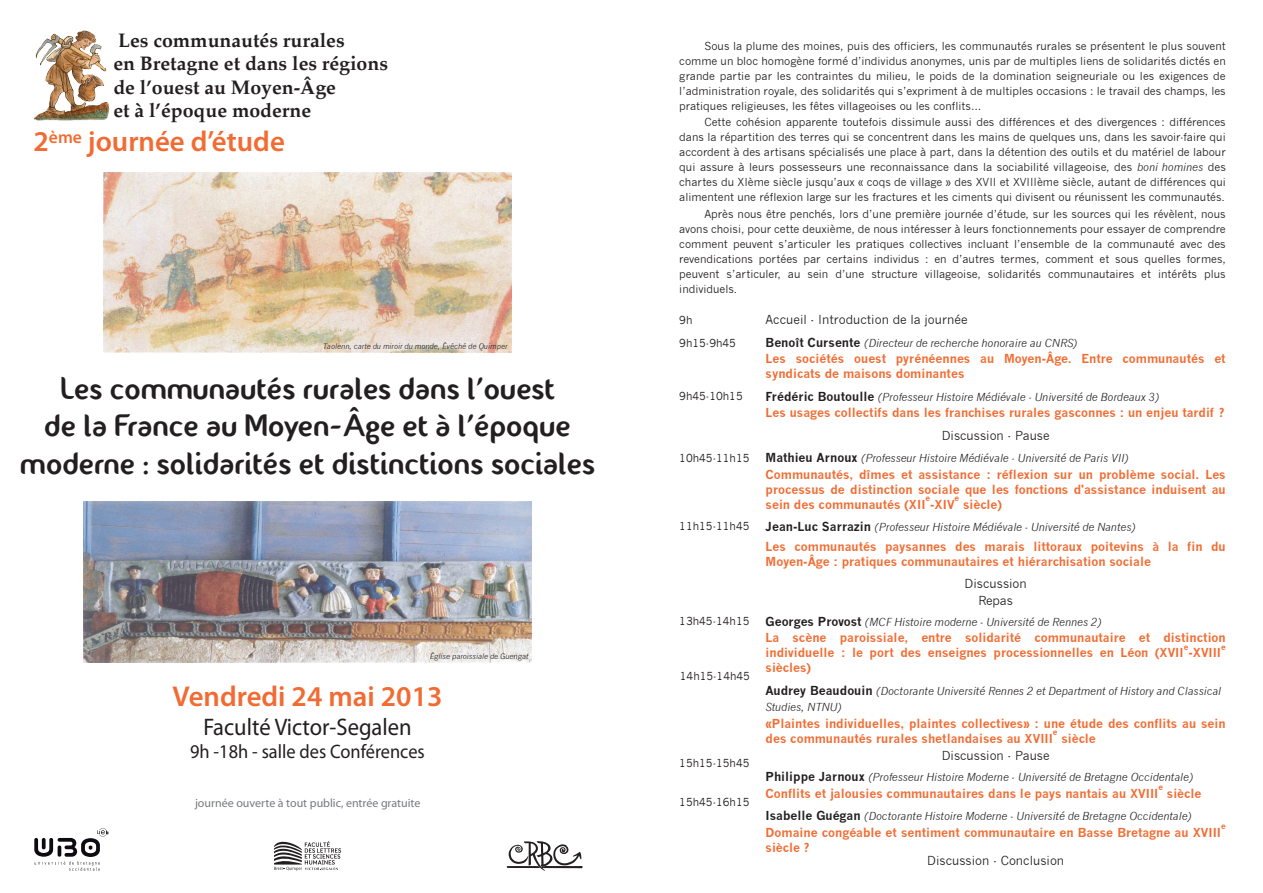
<style>
.page{position:relative;width:1263px;height:893px;background:#fff}
.page>*{position:absolute;margin:0;border:0;box-sizing:border-box;transform-origin:0 0}
.t1{font:31.5px/37.5px "Fontastique Fontastique";color:#231f20;text-align:center}
.t2{font:600 28.8px "Myriad Pro";color:#f16b32}
.t3{font:24px "Myriad Pro";color:#231f20;scale:.94 1}
.t4{font:700 19.5px/23.4px "Palatino";color:#231f20}
.t5{font:19.5px "Myriad Pro";color:#231f20;scale:.94 1}
.t6{font:700 12.15px/15px "News Gothic";color:#f26c32}
.t7{font:12.15px/16.2px "News Gothic";color:#231f20;text-align:center}
.t8{font:12px "Myriad Pro";color:#787a7d}
.t9{font:10.8px/15px "News Gothic";color:#231f20;text-align:justify}
.t10{font:italic 10.8px/16.5px "News Gothic";color:#231f20}
.t11{font:700 8.1px "News Gothic";color:#f26c32}
.t12{font:italic 7.5px "News Gothic";color:#231f20}
.s1{font-style:italic}
.s2{font-weight:700;font-style:normal;font-size:12.15px}
</style>
<div class="page">
<svg style="left:34px;top:828px;width:74px;height:43px"></svg>
<svg style="left:274px;top:841px;width:67px;height:30px"></svg>
<svg style="left:507px;top:841px;width:76px;height:30px"></svg>
<img style="left:33px;top:30px;width:76px;height:90px">
<img style="left:103px;top:172px;width:409px;height:181px">
<img style="left:84px;top:502px;width:447px;height:160px">
<h3 class="t4" style="left:113px;top:28px;width:276px">Les communautés rurales<br>en Bretagne et dans les régions de l’ouest au Moyen-Âge<br>et à l’époque moderne</h3>
<h2 class="t2" style="left:33px;top:123px;width:253px">2<sup>ème</sup> journée d’étude</h2>
<p class="t12" style="left:323px;top:342px;width:186px">Taolenn, carte du miroir du monde, Évêché de Quimper</p>
<h1 class="t1" style="left:20px;top:370px;width:577px">Les communautés rurales dans l’ouest<br>de la France au Moyen-Âge et à l’époque moderne : solidarités et distinctions sociales</h1>
<p class="t12" style="left:430px;top:652px;width:100px">Église paroissiale de Guengat</p>
<h2 class="t2" style="left:172px;top:678px;width:272px">Vendredi 24 mai 2013</h2>
<h3 class="t3" style="left:203px;top:712px;width:223px">Faculté Victor-Segalen</h3>
<h3 class="t5" style="left:190px;top:739px;width:251px">9h -18h - salle des Conférences</h3>
<p class="t8" style="left:195px;top:795px;width:227px">journée ouverte à tout public, entrée gratuite</p>
<p class="t9" style="left:679px;top:38px;width:548px;text-indent:25px">Sous la plume des moines, puis des officiers, les communautés rurales se présentent le plus souvent comme un bloc homogène formé d’individus anonymes, unis par de multiples liens de solidarités dictés en grande partie par les contraintes du milieu, le poids de la domination seigneuriale ou les exigences de l’administration royale, des solidarités qui s’expriment à de multiples occasions : le travail des champs, les pratiques religieuses, les fêtes villageoises ou les conflits…</p>
<p class="t9" style="left:679px;top:115px;width:548px;text-indent:25px">Cette cohésion apparente toutefois dissimule aussi des différences et des divergences : différences dans la répartition des terres qui se concentrent dans les mains de quelques uns, dans les savoir-faire qui accordent à des artisans spécialisés une place à part, dans la détention des outils et du matériel de labour qui assure à leurs possesseurs une reconnaissance dans la sociabilité villageoise, des <span class="s1">boni homines</span> des chartes du XIème siècle jusqu’aux « coqs de village » des XVII et XVIIIème siècle, autant de différences qui alimentent une réflexion large sur les fractures et les ciments qui divisent ou réunissent les communautés.</p>
<p class="t9" style="left:679px;top:206px;width:548px;text-indent:25px">Après nous être penchés, lors d’une première journée d’étude, sur les sources qui les révèlent, nous avons choisi, pour cette deuxième, de nous intéresser à leurs fonctionnements pour essayer de comprendre comment peuvent s’articuler les pratiques collectives incluant l’ensemble de la communauté avec des revendications portées par certains individus : en d’autres termes, comment et sous quelles formes, peuvent s’articuler, au sein d’une structure villageoise, solidarités communautaires et intérêts plus individuels.</p>
<p class="t9" style="left:679px;top:308px;width:58px;line-height:23.7px">9h<br>9h15-9h45</p>
<p class="t9" style="left:679px;top:389px;width:65px">9h45-10h15</p>
<p class="t9" style="left:679px;top:451px;width:72px">10h45-11h15</p>
<p class="t9" style="left:679px;top:519px;width:72px">11h15-11h45</p>
<p class="t9" style="left:679px;top:614px;width:72px">13h45-14h15</p>
<p class="t9" style="left:680px;top:668px;width:72px">14h15-14h45</p>
<p class="t9" style="left:679px;top:756px;width:72px">15h15-15h45</p>
<p class="t9" style="left:679px;top:794px;width:72px">15h45-16h15</p>
<p class="t7" style="left:766px;top:312px;width:203px">Accueil - Introduction de la journée</p>
<p class="t10" style="left:766px;top:335px;width:313px"><span class="s2">Benoît Cursente</span> (Directeur de recherche honoraire au CNRS)</p>
<p class="t6" style="left:766px;top:351px;width:462px">Les sociétés ouest pyrénéennes au Moyen-Âge. Entre communautés et syndicats de maisons dominantes</p>
<p class="t10" style="left:766px;top:389px;width:395px"><span class="s2">Frédéric Boutoulle</span> (Professeur Histoire Médiévale - Université de Bordeaux 3)</p>
<p class="t6" style="left:766px;top:405px;width:460px">Les usages collectifs dans les franchises rurales gasconnes : un enjeu tardif ?</p>
<p class="t7" style="left:942px;top:427px;width:109px">Discussion - Pause</p>
<p class="t10" style="left:766px;top:450px;width:364px"><span class="s2">Mathieu Arnoux</span> (Professeur Histoire Médiévale - Université de Paris VII)</p>
<p class="t6" style="left:766px;top:467px;width:462px;text-align:justify">Communautés, dîmes et assistance : réflexion sur un problème social. Les processus de distinction sociale que les fonctions d'assistance induisent au sein des communautés (XII -XIV</p>
<p class="t11" style="left:925px;top:493px;width:6px">e</p>
<p class="t11" style="left:955px;top:493px;width:6px">e</p>
<p class="t6" style="left:963px;top:497px;width:40px">siècle)</p>
<p class="t10" style="left:766px;top:519px;width:371px"><span class="s2">Jean-Luc Sarrazin</span> (Professeur Histoire Médiévale - Université de Nantes)</p>
<p class="t6" style="left:766px;top:539px;width:462px">Les communautés paysannes des marais littoraux poitevins à la fin du<br>Moyen-Âge : pratiques communautaires et hiérarchisation sociale</p>
<p class="t7" style="left:965px;top:576px;width:64px">Discussion<br>Repas</p>
<p class="t10" style="left:766px;top:613px;width:337px"><span class="s2">Georges Provost</span> (MCF Histoire moderne - Université de Rennes 2)</p>
<p class="t6" style="left:766px;top:630px;width:462px">La scène paroissiale, entre solidarité communautaire et distinction individuelle : le port des enseignes processionnelles en Léon (XVII -XVIII</p>
<p class="t11" style="left:1184px;top:642px;width:6px">e</p>
<p class="t11" style="left:1221px;top:642px;width:6px">e</p>
<p class="t6" style="left:766px;top:660px;width:47px">siècles)</p>
<p class="t10" style="left:766px;top:682px;width:457px"><span class="s2">Audrey Beaudouin</span> (Doctorante Université Rennes 2 et Department of History and Classical<br>Studies, NTNU)</p>
<p class="t6" style="left:766px;top:715px;width:462px">«Plaintes individuelles, plaintes collectives» : une étude des conflits au sein des communautés rurales shetlandaises au XVIII</p>
<p class="t11" style="left:1053px;top:727px;width:6px">e</p>
<p class="t6" style="left:1061px;top:730px;width:36px">siècle</p>
<p class="t7" style="left:942px;top:748px;width:109px">Discussion - Pause</p>
<p class="t10" style="left:766px;top:769px;width:429px"><span class="s2">Philippe Jarnoux</span> (Professeur Histoire Moderne - Université de Bretagne Occidentale)</p>
<p class="t6" style="left:766px;top:786px;width:394px">Conflits et jalousies communautaires dans le pays nantais au XVIII</p>
<p class="t11" style="left:1158px;top:782px;width:6px">e</p>
<p class="t6" style="left:1167px;top:786px;width:36px">siècle</p>
<p class="t10" style="left:766px;top:808px;width:427px"><span class="s2">Isabelle Guégan</span> (Doctorante Histoire Moderne - Université de Bretagne Occidentale)</p>
<p class="t6" style="left:766px;top:825px;width:457px">Domaine congéable et sentiment communautaire en Basse Bretagne au XVIII</p>
<p class="t11" style="left:1221px;top:821px;width:6px">e</p>
<p class="t6" style="left:766px;top:840px;width:45px">siècle ?</p>
<p class="t7" style="left:927px;top:853px;width:138px">Discussion - Conclusion</p>
</div>
